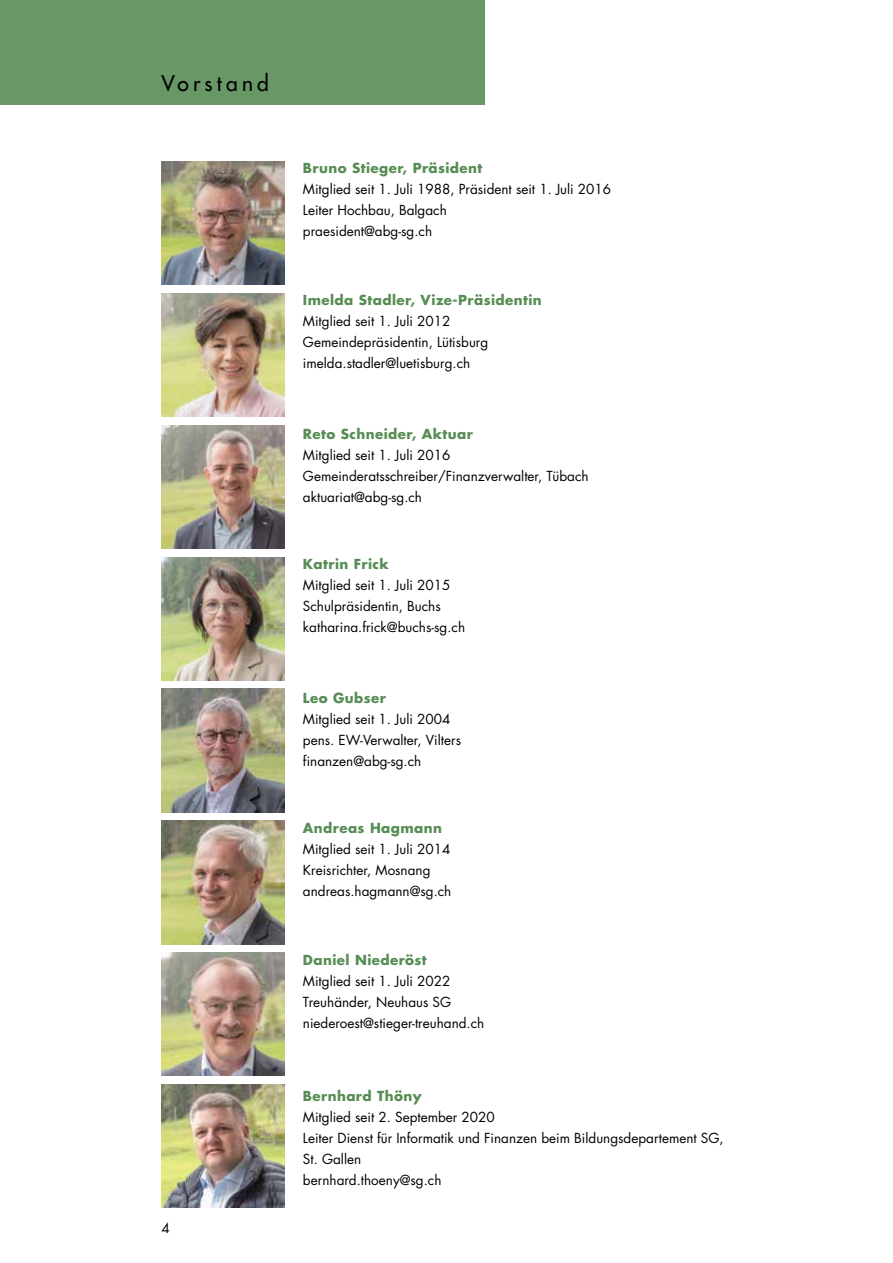
<style>
.page{position:relative;width:893px;height:1263px;background:#fff}
.page>*{position:absolute;margin:0;border:0;box-sizing:border-box;transform-origin:0 0}
.t1{font:500 21px "Futura Std";letter-spacing:.2em;color:#000}
.t2{font:13.5px/21px "Futura Std";color:#000}
.t3{font:700 13.5px "Futura Std";letter-spacing:.03em;color:#578d55}
</style>
<div class="page">
<div style="left:0;top:0;width:485px;height:104px;background:#689866"></div>
<img style="left:162px;top:162px;width:123px;height:123px">
<img style="left:162px;top:293px;width:123px;height:124px">
<img style="left:162px;top:425px;width:123px;height:124px">
<img style="left:162px;top:557px;width:123px;height:123px">
<img style="left:162px;top:689px;width:123px;height:123px">
<img style="left:162px;top:821px;width:123px;height:123px">
<img style="left:162px;top:952px;width:123px;height:124px">
<img style="left:162px;top:1084px;width:123px;height:124px">
<h1 class="t1" style="left:162px;top:70px;width:109px">Vorstand</h1>
<p class="t2" style="left:162px;top:1218px;width:10px">4</p>
<p class="t3" style="left:303px;top:159px;width:181px">Bruno Stieger, Präsident</p>
<p class="t2" style="left:303px;top:178px;width:310px">Mitglied seit 1. Juli 1988, Präsident seit 1. Juli 2016<br>Leiter Hochbau, Balgach<br>praesident@abg-sg.ch</p>
<p class="t3" style="left:303px;top:291px;width:240px">Imelda Stadler, Vize-Präsidentin</p>
<p class="t2" style="left:303px;top:310px;width:187px">Mitglied seit 1. Juli 2012<br>Gemeindepräsidentin, Lütisburg imelda.stadler@luetisburg.ch</p>
<p class="t3" style="left:303px;top:425px;width:171px">Reto Schneider, Aktuar</p>
<p class="t2" style="left:303px;top:444px;width:287px">Mitglied seit 1. Juli 2016<br>Gemeinderatsschreiber/Finanzverwalter, Tübach aktuariat@abg-sg.ch</p>
<p class="t3" style="left:303px;top:555px;width:87px">Katrin Frick</p>
<p class="t2" style="left:303px;top:574px;width:164px">Mitglied seit 1. Juli 2015<br>Schulpräsidentin, Buchs katharina.frick@buchs-sg.ch</p>
<p class="t3" style="left:303px;top:689px;width:84px">Leo Gubser</p>
<p class="t2" style="left:303px;top:708px;width:160px">Mitglied seit 1. Juli 2004 pens. EW-Verwalter, Vilters finanzen@abg-sg.ch</p>
<p class="t3" style="left:303px;top:819px;width:141px">Andreas Hagmann</p>
<p class="t2" style="left:303px;top:838px;width:150px">Mitglied seit 1. Juli 2014<br>Kreisrichter, Mosnang andreas.hagmann@sg.ch</p>
<p class="t3" style="left:303px;top:951px;width:125px">Daniel Niederöst</p>
<p class="t2" style="left:303px;top:971px;width:183px">Mitglied seit 1. Juli 2022<br>Treuhänder, Neuhaus SG niederoest@stieger-treuhand.ch</p>
<p class="t3" style="left:303px;top:1086px;width:120px">Bernhard Thöny</p>
<p class="t2" style="left:303px;top:1106px;width:422px">Mitglied seit 2. September 2020<br>Leiter Dienst für Informatik und Finanzen beim Bildungsdepartement SG, St. Gallen<br>bernhard.thoeny@sg.ch</p>
</div>
